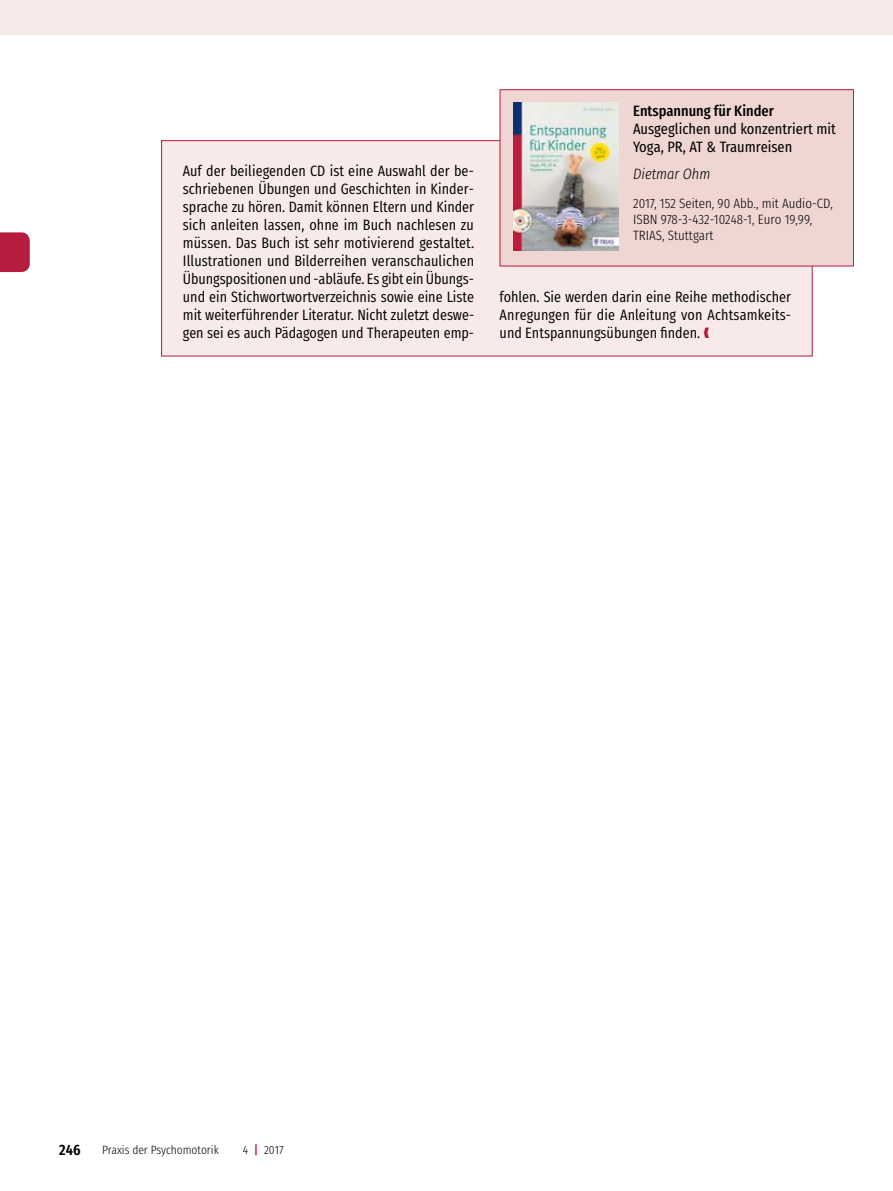
<style>
.page{position:relative;width:893px;height:1191px;background:#fff}
.page>*{position:absolute;margin:0;border:0;box-sizing:border-box;transform-origin:0 0}
.t1{font:15px/18px "Fira Sans Condensed";color:#000;text-align:justify}
.t2{font:15px/18px "Fira Sans Condensed";color:#000}
.t3{font:500 15px "Fira Sans Condensed";color:#000}
.t4{font:italic 300 15px "Fira Sans Condensed";color:#000}
.t5{font:600 15px "Fira Sans Condensed";color:#000}
.t6{font:300 13.5px/16.2px "Fira Sans Condensed";color:#000}
.t7{font:300 12px "Fira Sans Condensed";color:#000}
.s1{font-weight:500;color:#b61c3e}
</style>
<div class="page">
<div style="left:161px;top:140px;width:652px;height:216px;background:#f7eae9;border:1px solid #b61c3e"></div>
<svg style="left:0;top:232px;width:30px;height:40px"></svg>
<div style="left:0;top:0;width:893px;height:34px;background:#f7eae9"></div>
<div style="left:500px;top:89px;width:354px;height:177px;background:#f0d6d3;border:1px solid #b61c3e"></div>
<img style="left:513px;top:103px;width:105px;height:148px">
<p class="t1" style="left:183px;top:160px;width:293px">Auf der beiliegenden CD ist eine Auswahl der be&shy;schriebenen Übungen und Geschichten in Kinder&shy;sprache zu hören. Damit können Eltern und Kinder sich anleiten lassen, ohne im Buch nachlesen zu müssen. Das Buch ist sehr motivierend gestaltet.<br>Illustrationen und Bilderreihen veranschaulichen Übungspositionen und -abläufe. Es gibt ein Übungs&shy;und ein Stichwortwortverzeichnis sowie eine Liste mit weiterführender Literatur. Nicht zuletzt deswe&shy;gen sei es auch Pädagogen und Therapeuten emp-</p>
<p class="t3" style="left:633px;top:97px;width:142px">Entspannung für Kinder</p>
<p class="t2" style="left:633px;top:118px;width:204px">Ausgeglichen und konzentriert mit<br>Yoga, PR, AT &amp; Traumreisen</p>
<p class="t4" style="left:633px;top:163px;width:79px">Dietmar Ohm</p>
<p class="t6" style="left:633px;top:193px;width:201px">2017, 152 Seiten, 90 Abb., mit Audio-CD,<br>ISBN 978-3-432-10248-1, Euro 19,99,<br>TRIAS, Stuttgart</p>
<p class="t1" style="left:500px;top:286px;width:293px">fohlen. Sie werden darin eine Reihe methodischer Anregungen für die Anleitung von Achtsamkeits&shy;und Entspannungsübungen finden.</p>
<p class="t5" style="left:59px;top:1135px;width:23px">246</p>
<p class="t7" style="left:102px;top:1139px;width:118px">Praxis der Psychomotorik</p>
<p class="t7" style="left:243px;top:1139px;width:42px">4 <span class="s1">|</span> 2017</p>
</div>
